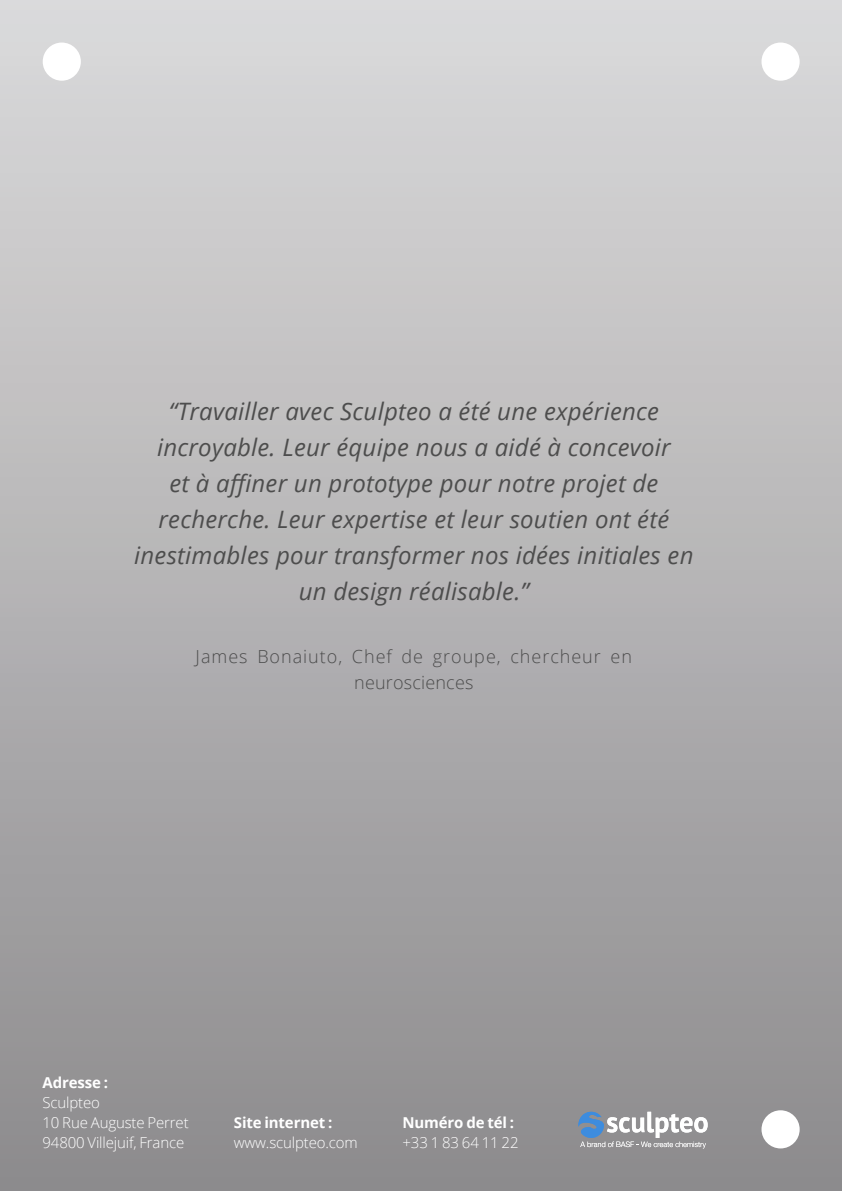
<style>
.page{position:relative;width:842px;height:1191px;background:#fff}
.page>*{position:absolute;margin:0;border:0;box-sizing:border-box;transform-origin:0 0}
.t1{font:italic 24px/36px "Open Sans";letter-spacing:.01em;color:#4d4d4d;text-align:center}
.t2{font:300 18px/26px "Open Sans";letter-spacing:.055em;color:#4d4d4d;text-align:center}
.t3{font:300 15px/20px "Open Sans";letter-spacing:-.01em;color:#fff}
.t4{font:700 15px "Open Sans";letter-spacing:-.01em;color:#fff}
</style>
<div class="page">
<div style="left:0;top:0;width:842px;height:1191px;background:linear-gradient(to bottom,#dcdbdc,#8c8b8d)"></div>
<div style="left:43px;top:43px;width:38px;height:38px;background:#fff;border-radius:50%"></div>
<div style="left:761px;top:1110px;width:39px;height:38px;background:#fff;border-radius:50%"></div>
<div style="left:761px;top:43px;width:39px;height:38px;background:#fff;border-radius:50%"></div>
<svg style="left:578px;top:1110px;width:130px;height:38px"></svg>
<p class="t1" style="left:134px;top:393px;width:561px">“Travailler avec Sculpteo a été une expérience incroyable. Leur équipe nous a aidé à concevoir<br>et à affiner un prototype pour notre projet de recherche. Leur expertise et leur soutien ont été inestimables pour transformer nos idées initiales en un design réalisable.”</p>
<p class="t2" style="left:196px;top:642px;width:438px">James Bonaiuto, Chef de groupe, chercheur en neurosciences</p>
<p class="t4" style="left:43px;top:1072px;width:67px">Adresse :</p>
<p class="t3" style="left:43px;top:1092px;width:148px">Sculpteo<br>10 Rue Auguste Perret<br>94800 Villejuif, France</p>
<p class="t4" style="left:234px;top:1112px;width:100px">Site internet :</p>
<p class="t3" style="left:234px;top:1132px;width:125px">www.sculpteo.com</p>
<p class="t4" style="left:403px;top:1112px;width:113px">Numéro de tél :</p>
<p class="t3" style="left:403px;top:1132px;width:117px">+33 1 83 64 11 22</p>
</div>
